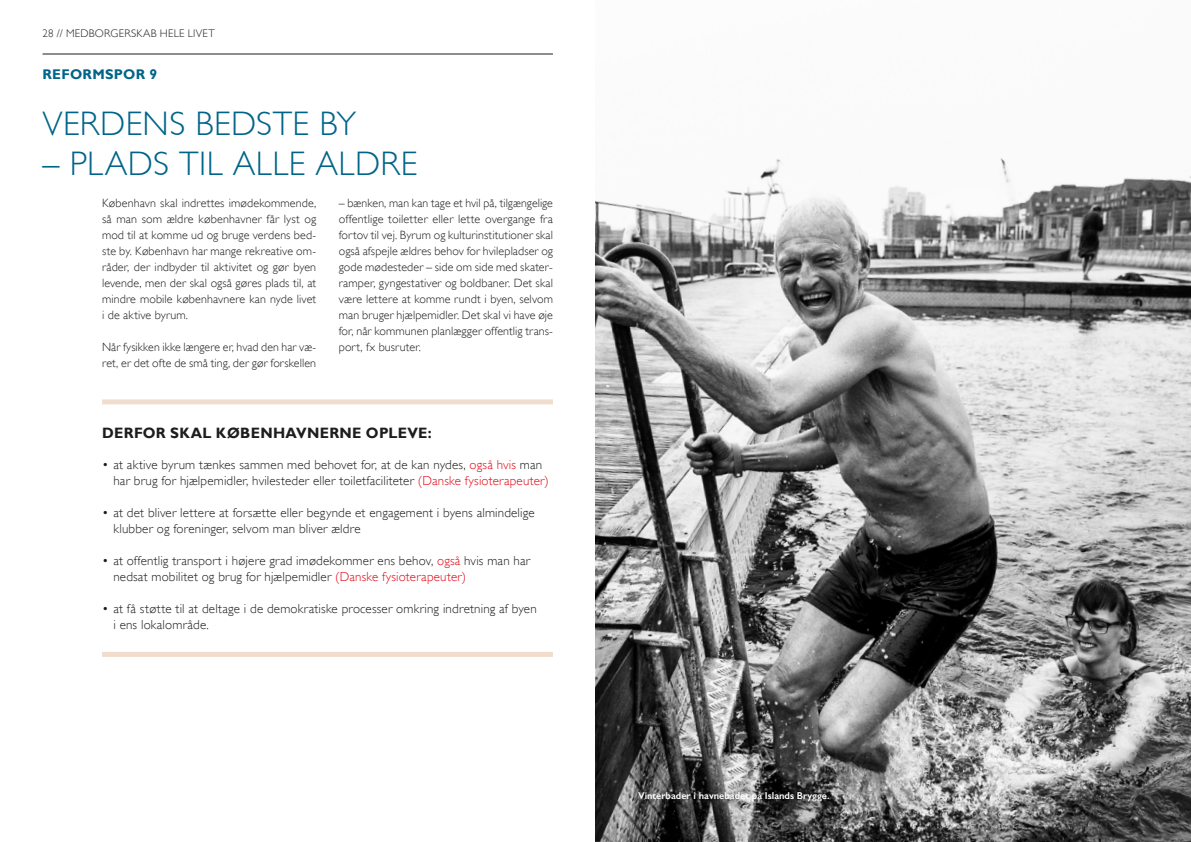
<style>
.page{position:relative;width:1191px;height:842px;background:#fff}
.page>*{position:absolute;margin:0;border:0;box-sizing:border-box;transform-origin:0 0}
.t1{font:300 34px "Gill Sans";letter-spacing:.01em;color:#006489}
.t2{font:700 15px "Gill Sans";letter-spacing:.02em;color:#1d1d1b}
.t3{font:700 14px "Gill Sans";letter-spacing:.02em;color:#006489}
.t4{font:300 13px/16px "Gill Sans";letter-spacing:.015em;color:#1d1d1b}
.t5{font:300 12px/16px "Gill Sans";letter-spacing:.01em;color:#1d1d1b;text-align:justify}
.t6{font:300 11px "Gill Sans";letter-spacing:.025em;color:#1d1d1b}
.t7{font:600 10px "Gill Sans";color:#fff}
.s1{color:#e30614}
</style>
<div class="page">
<img style="left:595px;top:158px;width:595px;height:684px">
<hr style="left:43px;top:54px;width:510px;height:1px;background:#1d1d1b">
<div style="left:102px;top:399px;width:451px;height:5px;background:#f0ddce"></div>
<div style="left:102px;top:652px;width:451px;height:5px;background:#f0ddce"></div>
<p class="t6" style="left:43px;top:28px;width:174px">28 // MEDBORGERSKAB HELE LIVET</p>
<p class="t3" style="left:43px;top:69px;width:116px">REFORMSPOR 9</p>
<h1 class="t1" style="left:43px;top:110px;width:315px">VERDENS BEDSTE BY</h1>
<h1 class="t1" style="left:43px;top:150px;width:376px">– PLADS TIL ALLE ALDRE</h1>
<p class="t5" style="left:102px;top:196px;width:216px">København skal indrettes imødekommende, så man som ældre københavner får lyst og mod til at komme ud og bruge verdens bed&shy;ste by. København har mange rekreative om&shy;råder, der indbyder til aktivitet og gør byen levende, men der skal også gøres plads til, at mindre mobile københavnere kan nyde livet i de aktive byrum.</p>
<p class="t5" style="left:102px;top:340px;width:216px">Når fysikken ikke længere er, hvad den har væ&shy;ret, er det ofte de små ting, der gør forskellen</p>
<p class="t5" style="left:339px;top:196px;width:216px">– bænken, man kan tage et hvil på, tilgængelige offentlige toiletter eller lette overgange fra fortov til vej. Byrum og kulturinstitutioner skal også afspejle ældres behov for hvilepladser og gode mødesteder – side om side med skater&shy;ramper, gyngestativer og boldbaner. Det skal være lettere at komme rundt i byen, selvom man bruger hjælpemidler. Det skal vi have øje for, når kommunen planlægger offentlig trans&shy;port, fx busruter.</p>
<p class="t2" style="left:102px;top:427px;width:331px">DERFOR SKAL KØBENHAVNERNE OPLEVE:</p>
<p class="t4" style="left:113px;top:457px;width:437px;text-indent:-11px">• at aktive byrum tænkes sammen med behovet for, at de kan nydes, <span class="s1">også hvis</span> man har brug for hjælpemidler, hvilesteder eller toiletfaciliteter <span class="s1">(Danske fysioterapeuter)</span></p>
<p class="t4" style="left:113px;top:505px;width:422px;text-indent:-11px">• at det bliver lettere at forsætte eller begynde et engagement i byens almindelige klubber og foreninger, selvom man bliver ældre</p>
<p class="t4" style="left:113px;top:553px;width:418px;text-indent:-11px">• at offentlig transport i højere grad imødekommer ens behov, <span class="s1">også</span> hvis man har nedsat mobilitet og brug for hjælpemidler <span class="s1">(Danske fysioterapeuter)</span></p>
<p class="t4" style="left:113px;top:601px;width:425px;text-indent:-11px">• at få støtte til at deltage i de demokratiske processer omkring indretning af byen i ens lokalområde.</p>
<p class="t7" style="left:638px;top:792px;width:193px">Vinterbader i havnebadet på Islands Brygge.</p>
</div>
